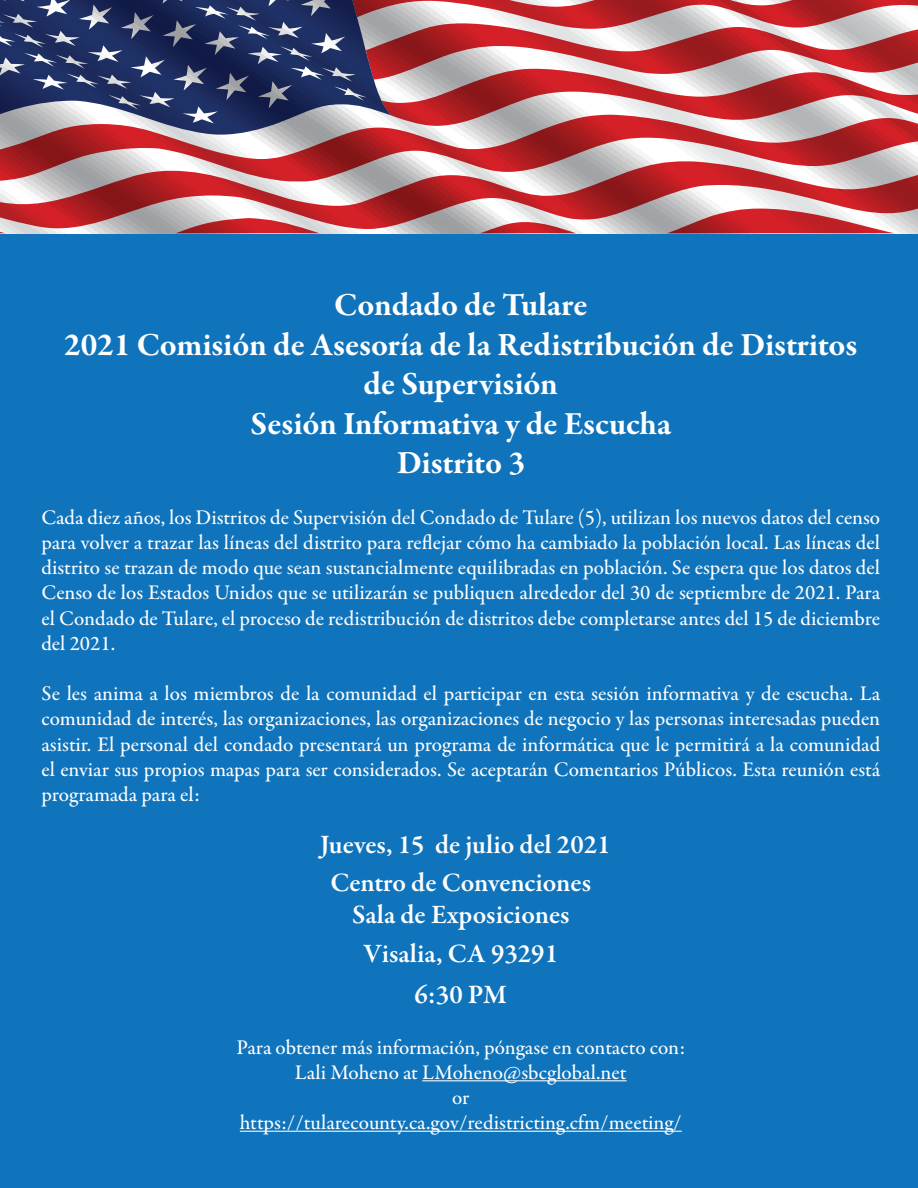
<style>
.page{position:relative;width:918px;height:1188px;background:#1074bc}
.page>*{position:absolute;margin:0;border:0;box-sizing:border-box;transform-origin:0 0}
.t1{font:700 33px/39.6px "Garamond Premr Pro";letter-spacing:-.005em;color:#fff;text-align:center}
.t2{font:600 27px/38.4px "Garamond Premr Pro";color:#fff;text-align:center}
.t3{font:500 21px/25.2px "Garamond Premr Pro";color:#fff;text-align:justify}
</style>
<div class="page">
<svg style="left:176px;top:229px;width:144px;height:4px"></svg>
<svg style="left:667px;top:229px;width:228px;height:4px"></svg>
<svg style="left:480px;top:229px;width:96px;height:4px"></svg>
<svg style="left:0;top:181px;width:918px;height:48px;background:#c5787b"></svg>
<svg style="left:0;top:126px;width:918px;height:55px;background:#c4797c"></svg>
<svg style="left:0;top:126px;width:391px;height:9px;background:#a57781"></svg>
<svg style="left:0;top:0;width:918px;height:126px;background:#92697b"></svg>
<hr style="left:422px;top:1080px;width:205px;height:1px;background:#fff">
<hr style="left:240px;top:1131px;width:442px;height:1px;background:#fff">
<h1 class="t1" style="left:64px;top:285px;width:795px">Condado de Tulare<br>2021 Comisión de Asesoría de la Redistribución de Distritos de Supervisión<br>Sesión Informativa y de Escucha<br>Distrito 3</h1>
<p class="t3" style="left:41px;top:505px;width:840px">Cada diez años, los Distritos de Supervisión del Condado de Tulare (5), utilizan los nuevos datos del censo para volver a trazar las líneas del distrito para reflejar cómo ha cambiado la población local. Las líneas del distrito se trazan de modo que sean sustancialmente equilibradas en población. Se espera que los datos del Censo de los Estados Unidos que se utilizarán se publiquen alrededor del 30 de septiembre de 2021. Para el Condado de Tulare, el proceso de redistribución de distritos debe completarse antes del 15 de diciembre del 2021.</p>
<p class="t3" style="left:41px;top:681px;width:840px">Se les anima a los miembros de la comunidad el participar en esta sesión informativa y de escucha. La comunidad de interés, las organizaciones, las organizaciones de negocio y las personas interesadas pueden asistir. El personal del condado presentará un programa de informática que le permitirá a la comunidad el enviar sus propios mapas para ser considerados. Se aceptarán Comentarios Públicos. Esta reunión está programada para el:</p>
<p class="t2" style="left:320px;top:825px;width:292px">Jueves, 15 de julio del 2021<br>Centro de Convenciones</p>
<p class="t2" style="left:352px;top:896px;width:219px">Sala de Exposiciones<br>Visalia, CA 93291</p>
<p class="t2" style="left:414px;top:976px;width:94px">6:30 PM</p>
<p class="t3" style="left:236px;top:1035px;width:450px;text-align:center">Para obtener más información, póngase en contacto con:<br>Lali Moheno at LMoheno@sbcglobal.net<br>or https://tularecounty.ca.gov/redistricting.cfm/meeting/</p>
</div>
